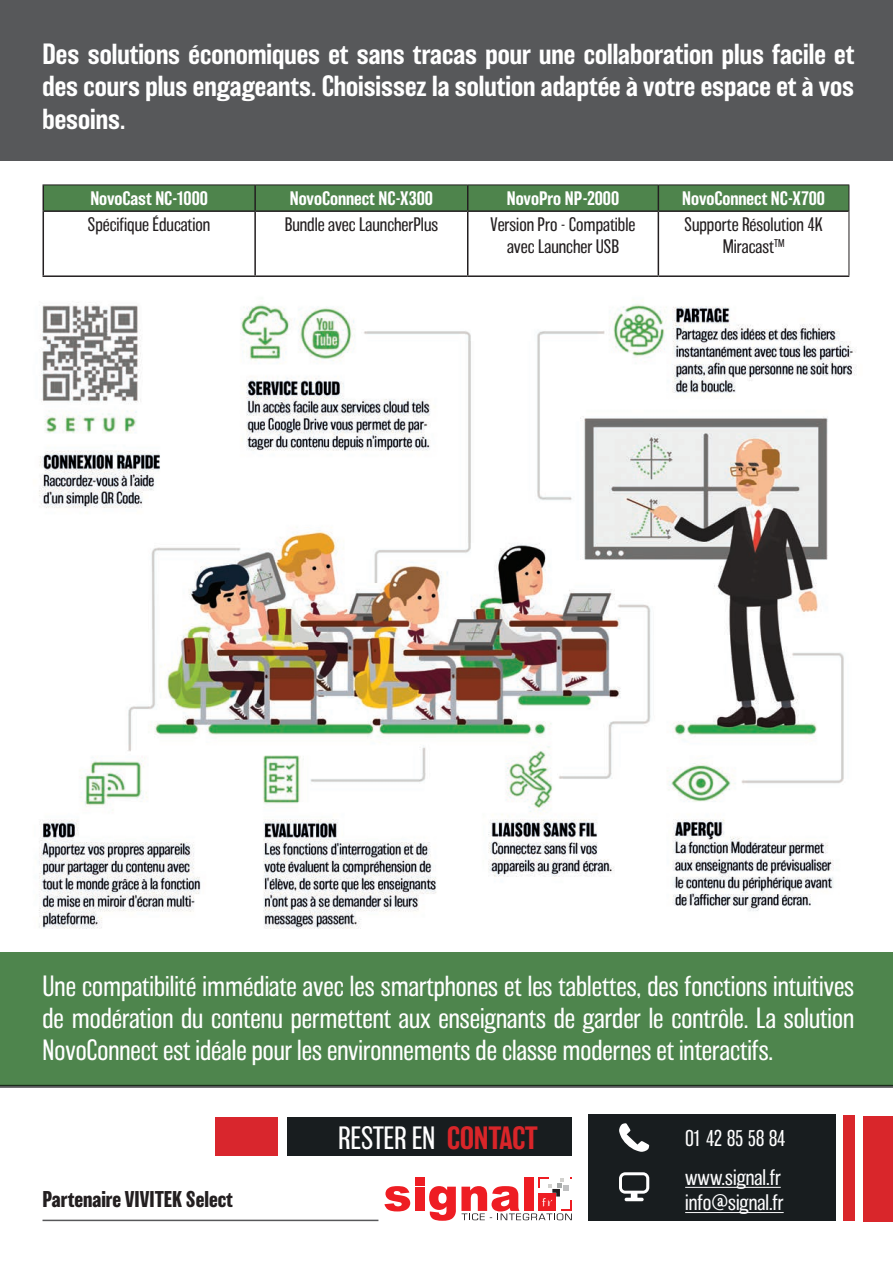
<style>
.page{position:relative;width:893px;height:1263px;background:#fff}
.page>*{position:absolute;margin:0;border:0;box-sizing:border-box;transform-origin:0 0}
.Section_Tittle{font:200 29.7px "Balboa";letter-spacing:-.01em;color:#fff}
.Proposal{font:200 27px/32.4px "Balboa";color:#fff;text-align:justify}
.Subtitle_2{font:500 27px/32.4px "Balboa";color:#fff;text-align:justify}
.Contact{font:200 21px/25.2px "Balboa";color:#fbfbfc}
.t1{font:700 21px "Balboa";color:#231f20}
.Contact-2{font:200 21px "Balboa";letter-spacing:-.045em;color:#fff}
.Proposal-2{font:200 18px "Balboa";color:#231f20}
.t2{font:500 18px "Balboa";color:#fff}
.s1{font-weight:500;color:#d92529}
</style>
<div class="page">
<div style="left:0;top:952px;width:893px;height:133px;background:#4e854d"></div>
<div style="left:0;top:0;width:893px;height:160px;background:#57585a"></div>
<svg style="left:384px;top:1186px;width:26px;height:25px"></svg>
<div style="left:415px;top:1188px;width:9px;height:23px;background:#ee1d23"></div>
<div style="left:415px;top:1177px;width:9px;height:9px;background:#ee1d23"></div>
<svg style="left:429px;top:1177px;width:143px;height:44px"></svg>
<div style="left:288px;top:1118px;width:284px;height:38px;background:#181d1f"></div>
<div style="left:215px;top:1118px;width:63px;height:38px;background:#d9262d"></div>
<div style="left:588px;top:1114px;width:247px;height:107px;background:#181d1f"></div>
<div style="left:843px;top:1115px;width:11px;height:106px;background:#d9262b"></div>
<svg style="left:619px;top:1123px;width:30px;height:29px"></svg>
<svg style="left:619px;top:1172px;width:30px;height:29px"></svg>
<hr style="left:685px;top:1187px;width:96px;height:1px;background:#fbfbfc">
<hr style="left:685px;top:1212px;width:99px;height:1px;background:#fbfbfc">
<img style="left:39px;top:302px;width:817px;height:627px">
<hr style="left:0;top:1085px;width:893px;height:3px;background:#57585a">
<hr style="left:43px;top:212px;width:1px;height:63px;background:#231f20">
<hr style="left:254px;top:212px;width:2px;height:63px;background:#231f20">
<hr style="left:467px;top:212px;width:1px;height:63px;background:#231f20">
<hr style="left:658px;top:212px;width:1px;height:63px;background:#231f20">
<hr style="left:43px;top:275px;width:212px;height:2px;background:#231f20">
<hr style="left:255px;top:275px;width:213px;height:2px;background:#231f20">
<hr style="left:468px;top:275px;width:190px;height:2px;background:#231f20">
<hr style="left:658px;top:275px;width:191px;height:2px;background:#231f20">
<hr style="left:43px;top:210px;width:212px;height:2px;background:#231f20">
<hr style="left:255px;top:210px;width:213px;height:2px;background:#231f20">
<hr style="left:468px;top:210px;width:190px;height:2px;background:#231f20">
<hr style="left:658px;top:210px;width:191px;height:2px;background:#231f20">
<svg style="left:43px;top:185px;width:807px;height:26px;background:#4c7f4a"></svg>
<hr style="left:849px;top:211px;width:1px;height:64px;background:#231f20">
<hr style="left:43px;top:1219px;width:335px;height:2px;background:#57585a">
<div style="left:863px;top:1116px;width:30px;height:105px;background:#d9262b"></div>
<p class="Subtitle_2" style="left:43px;top:38px;width:813px">Des solutions économiques et sans tracas pour une collaboration plus facile et des cours plus engageants. Choisissez la solution adaptée à votre espace et à vos besoins.</p>
<p class="t2" style="left:90px;top:189px;width:119px">NovoCast NC-1000</p>
<p class="t2" style="left:290px;top:189px;width:145px">NovoConnect NC-X300</p>
<p class="t2" style="left:507px;top:189px;width:114px">NovoPro NP-2000</p>
<p class="t2" style="left:682px;top:189px;width:144px">NovoConnect NC-X700</p>
<p class="Proposal-2" style="left:88px;top:215px;width:124px">Spécifique Éducation</p>
<p class="Proposal-2" style="left:285px;top:215px;width:155px">Bundle avec LauncherPlus</p>
<p class="Proposal-2" style="left:491px;top:215px;width:146px">Version Pro - Compatible</p>
<p class="Proposal-2" style="left:507px;top:237px;width:113px">avec Launcher USB</p>
<p class="Proposal-2" style="left:685px;top:215px;width:140px">Supporte Résolution 4K</p>
<p class="Proposal-2" style="left:723px;top:237px;width:63px">Miracast<sup>TM</sup></p>
<p class="Proposal" style="left:43px;top:970px;width:813px">Une compatibilité immédiate avec les smartphones et les tablettes, des fonctions intuitives de modération du contenu permettent aux enseignants de garder le contrôle. La solution NovoConnect est idéale pour les environnements de classe modernes et interactifs.</p>
<p class="t1" style="left:43px;top:1187px;width:192px">Partenaire VIVITEK Select</p>
<p class="Section_Tittle" style="left:338px;top:1122px;width:201px">RESTER EN <span class="s1">CONTACT</span></p>
<p class="Contact-2" style="left:685px;top:1127px;width:102px">01 42 85 58 84</p>
<p class="Contact" style="left:685px;top:1164px;width:100px">www.signal.fr info@signal.fr</p>
</div>
